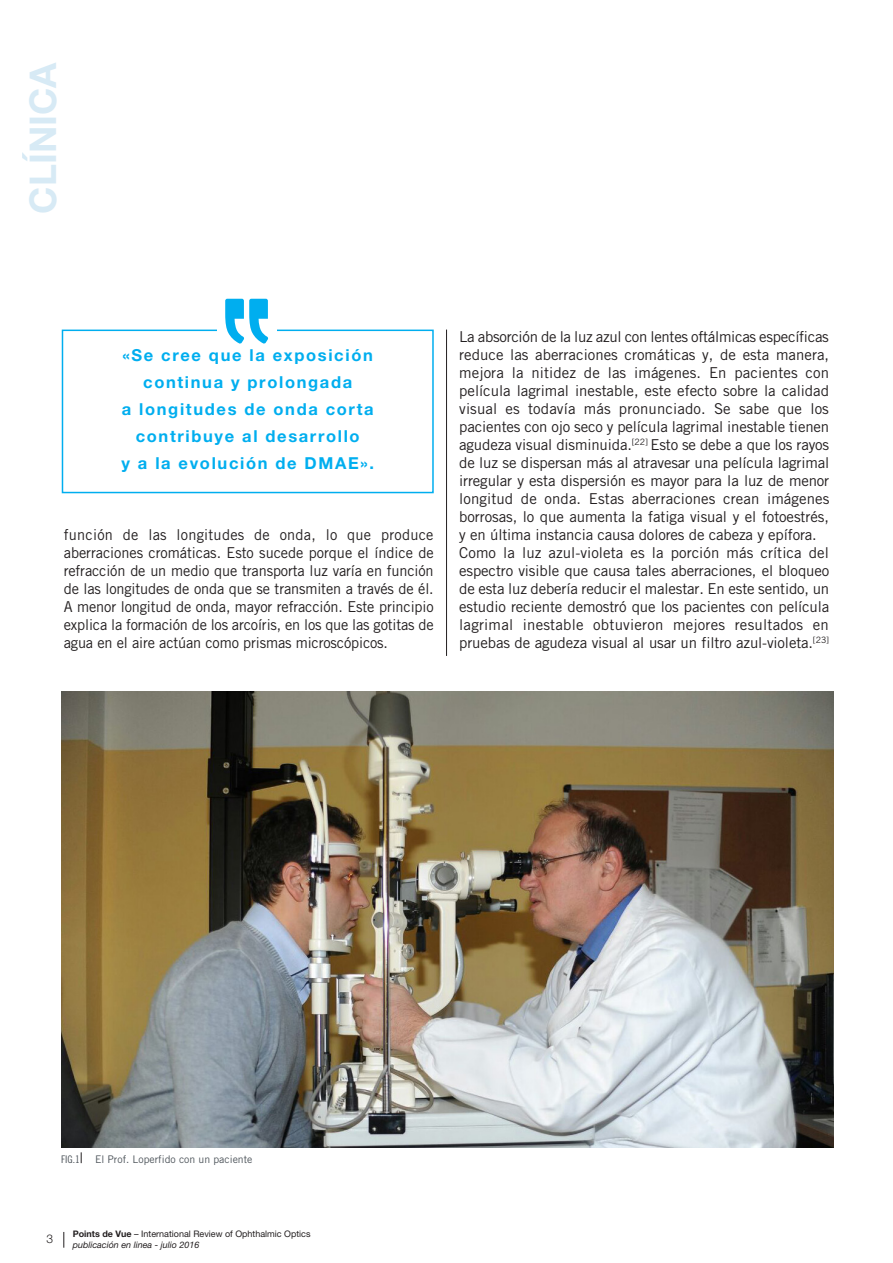
<style>
.page{position:relative;width:893px;height:1263px;background:#fff}
.page>*{position:absolute;margin:0;border:0;box-sizing:border-box;transform-origin:0 0}
.t1{font:700 36.9px "Helvetica Neue LT Std";color:#d7eaf5}
.verbatim{font:700 16.5px/27px "Helvetica Neue LT Std";letter-spacing:.1em;color:#00aeef;text-align:center}
._03_texte_courant{font:15px/18px "Trade Gothic LT Std";letter-spacing:-.01em;color:#231f20;text-align:justify}
.t2{font:300 12px "Helvetica Neue LT Std";color:#231f20}
.t3{font:10.5px "Trade Gothic LT Std";color:#4d545a}
.t4{font:10.5px "Trade Gothic LT Std Cn 18";color:#4d545a}
.t5{font:9px/10.8px "Helvetica Neue LT Std";color:#231f20}
.s1{font-weight:700}
.s2{font-style:italic}
</style>
<div class="page">
<svg style="left:64px;top:1232px;width:1px;height:16px"></svg>
<hr style="left:446px;top:330px;width:1px;height:326px;background:#231f20">
<img style="left:62px;top:692px;width:772px;height:455px">
<div style="left:62px;top:330px;width:372px;height:163px;border:2px solid #00aeef"></div>
<div style="left:217px;top:288px;width:59px;height:56px;background:#fff"></div>
<svg style="left:225px;top:299px;width:43px;height:45px"></svg>
<h1 class="t1" style="left:20px;top:213px;width:153px;rotate:-90deg">CLÍNICA</h1>
<p class="verbatim" style="left:122px;top:341px;width:254px">«Se cree que la exposición continua y prolongada<br>a longitudes de onda corta contribuye al desarrollo<br>y a la evolución de DMAE».</p>
<p class="_03_texte_courant" style="left:64px;top:525px;width:371px">función de las longitudes de onda, lo que produce aberraciones cromáticas. Esto sucede porque el índice de refracción de un medio que transporta luz varía en función de las longitudes de onda que se transmiten a través de él.<br>A menor longitud de onda, mayor refracción. Este principio explica la formación de los arcoíris, en los que las gotitas de agua en el aire actúan como prismas microscópicos.</p>
<p class="_03_texte_courant" style="left:459px;top:327px;width:372px">La absorción de la luz azul con lentes oftálmicas específicas reduce las aberraciones cromáticas y, de esta manera, mejora la nitidez de las imágenes. En pacientes con película lagrimal inestable, este efecto sobre la calidad visual es todavía más pronunciado. Se sabe que los pacientes con ojo seco y película lagrimal inestable tienen agudeza visual disminuida.<sup>[22]</sup> Esto se debe a que los rayos de luz se dispersan más al atravesar una película lagrimal irregular y esta dispersión es mayor para la luz de menor longitud de onda. Estas aberraciones crean imágenes borrosas, lo que aumenta la fatiga visual y el fotoestrés, y en última instancia causa dolores de cabeza y epífora.</p>
<p class="_03_texte_courant" style="left:459px;top:543px;width:371px">Como la luz azul-violeta es la porción más crítica del espectro visible que causa tales aberraciones, el bloqueo de esta luz debería reducir el malestar. En este sentido, un estudio reciente demostró que los pacientes con película lagrimal inestable obtuvieron mejores resultados en pruebas de agudeza visual al usar un filtro azul-violeta.<sup>[23]</sup></p>
<p class="t4" style="left:61px;top:1153px;width:20px">FIG.1</p>
<p class="t3" style="left:95px;top:1153px;width:159px">El Prof. Loperfido con un paciente</p>
<p class="t2" style="left:46px;top:1231px;width:8px">3</p>
<p class="t5" style="left:73px;top:1228px;width:239px"><span class="s1">Points de Vue</span> – International Review of Ophthalmic Optics <span class="s2">publicación en linea - julio 2016</span></p>
</div>
